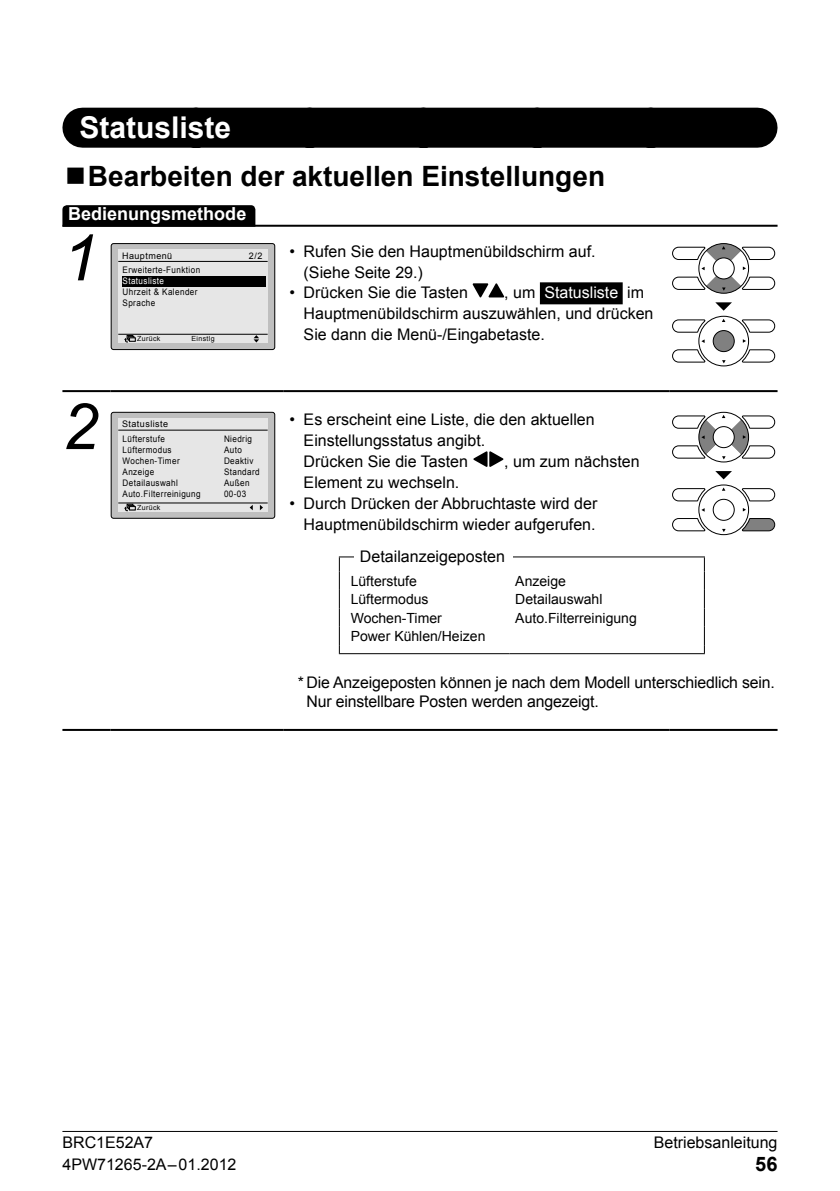
<style>
.page{position:relative;width:840px;height:1191px;background:#fff}
.page>*{position:absolute;margin:0;border:0;box-sizing:border-box;transform-origin:0 0}
.t1{font:italic 64px "Arial";color:#000}
.t2{font:700 30px "Arial";color:#fff}
.t3{font:700 28px "Arial";color:#000}
.t4{font:700 20px "Arial";color:#000}
.t5{font:700 18px "Arial";color:#fff}
.t6{font:16px/20.8px "Arial";color:#000}
.t7{font:14px "Arial";color:#000}
.t8{font:9px/11px "Arial";letter-spacing:.05em;color:#000;scale:.9 1}
.t9{font:9px/14.8px "Arial";letter-spacing:.05em;color:#000}
.t10{font:9px "Arial";letter-spacing:.05em;color:#fff;scale:.9 1}
.t11{font:7px "Arial";letter-spacing:.05em;color:#000}
.s1{color:#fff}
</style>
<div class="page">
<hr style="left:62px;top:1131px;width:715px;height:1px;background:#000">
<div style="left:82px;top:108px;width:675px;height:40px;background:#000"></div>
<hr style="left:62px;top:390px;width:49px;height:2px;background:#000">
<hr style="left:111px;top:390px;width:172px;height:2px;background:#000">
<hr style="left:283px;top:390px;width:386px;height:2px;background:#000">
<hr style="left:669px;top:390px;width:108px;height:2px;background:#000">
<hr style="left:62px;top:729px;width:49px;height:2px;background:#000">
<hr style="left:111px;top:729px;width:172px;height:2px;background:#000">
<hr style="left:283px;top:729px;width:386px;height:2px;background:#000">
<hr style="left:669px;top:729px;width:108px;height:2px;background:#000">
<div style="left:111px;top:243px;width:163px;height:106px;background:#bfbfbf;border-radius:2px"></div>
<div style="left:111px;top:243px;width:164px;height:107px;border:1px solid #000;border-radius:2px"></div>
<div style="left:118px;top:250px;width:149px;height:93px;background:#e6e6e6"></div>
<hr style="left:118px;top:261px;width:149px;height:1px;background:#000">
<hr style="left:118px;top:334px;width:149px;height:1px;background:#000">
<svg style="left:124px;top:335px;width:11px;height:7px"></svg>
<svg style="left:253px;top:335px;width:6px;height:7px"></svg>
<div style="left:122px;top:276px;width:143px;height:11px;background:#000"></div>
<div style="left:539px;top:282px;width:83px;height:22px;background:#000"></div>
<svg style="left:472px;top:283px;width:32px;height:15px"></svg>
<svg style="left:672px;top:243px;width:102px;height:50px"></svg>
<svg style="left:672px;top:302px;width:102px;height:64px"></svg>
<div style="left:111px;top:412px;width:163px;height:106px;background:#bfbfbf;border-radius:2px"></div>
<div style="left:111px;top:412px;width:164px;height:107px;border:1px solid #000;border-radius:2px"></div>
<div style="left:118px;top:418px;width:149px;height:94px;background:#e6e6e6"></div>
<hr style="left:118px;top:429px;width:149px;height:1px;background:#000">
<hr style="left:118px;top:502px;width:149px;height:1px;background:#000">
<svg style="left:124px;top:503px;width:11px;height:8px"></svg>
<svg style="left:249px;top:505px;width:4px;height:5px"></svg>
<svg style="left:260px;top:505px;width:3px;height:5px"></svg>
<svg style="left:473px;top:451px;width:30px;height:16px"></svg>
<svg style="left:672px;top:412px;width:102px;height:50px"></svg>
<svg style="left:715px;top:471px;width:16px;height:8px"></svg>
<svg style="left:672px;top:485px;width:102px;height:49px"></svg>
<hr style="left:338px;top:556px;width:171px;height:1px;background:#000">
<hr style="left:509px;top:556px;width:195px;height:1px;background:#000">
<svg style="left:338px;top:557px;width:1px;height:96px"></svg>
<svg style="left:703px;top:557px;width:1px;height:96px"></svg>
<hr style="left:338px;top:653px;width:171px;height:1px;background:#000">
<hr style="left:509px;top:653px;width:195px;height:1px;background:#000">
<div style="left:354px;top:548px;width:159px;height:16px;background:#fff"></div>
<div style="left:62px;top:205px;width:193px;height:22px;background:#000"></div>
<hr style="left:63px;top:225px;width:714px;height:2px;background:#000">
<h2 class="t2" style="left:79px;top:107px;width:153px">Statusliste</h2>
<h3 class="t3" style="left:88px;top:157px;width:518px">Bearbeiten der aktuellen Einstellungen</h3>
<p class="t5" style="left:68px;top:202px;width:180px">Bedienungsmethode</p>
<h1 class="t1" style="left:62px;top:216px;width:37px">1</h1>
<h1 class="t1" style="left:62px;top:385px;width:37px">2</h1>
<p class="t9" style="left:122px;top:248px;width:80px">Hauptmenü<br>Erweiterte-Funktion</p>
<p class="t10" style="left:122px;top:275px;width:48px">Statusliste</p>
<p class="t8" style="left:122px;top:287px;width:85px">Uhrzeit &amp; Kalender<br>Sprache</p>
<p class="t11" style="left:137px;top:334px;width:25px">Zurück</p>
<p class="t11" style="left:191px;top:334px;width:25px">Einstlg</p>
<p class="t9" style="left:249px;top:248px;width:15px">2/2</p>
<p class="t6" style="left:303px;top:241px;width:293px;text-indent:-14px">• Rufen Sie den Hauptmenübildschirm auf. (Siehe Seite 29.)</p>
<p class="t6" style="left:289px;top:282px;width:180px">• Drücken Sie die Tasten</p>
<p class="t6" style="left:303px;top:282px;width:351px;text-indent:200px">, um <span class="s1">Statusliste</span> im<br>Hauptmenübildschirm auszuwählen, und drücken<br>Sie dann die Menü-/Eingabetaste.</p>
<p class="t9" style="left:122px;top:417px;width:48px">Statusliste<br>Lüfterstufe</p>
<p class="t8" style="left:224px;top:433px;width:33px">Niedrig</p>
<p class="t8" style="left:122px;top:444px;width:56px">Lüftermodus</p>
<p class="t8" style="left:224px;top:444px;width:21px">Auto</p>
<p class="t8" style="left:122px;top:455px;width:65px">Wochen-Timer</p>
<p class="t8" style="left:224px;top:455px;width:34px">Deaktiv</p>
<p class="t8" style="left:122px;top:466px;width:37px">Anzeige</p>
<p class="t8" style="left:224px;top:466px;width:41px">Standard</p>
<p class="t8" style="left:122px;top:477px;width:63px">Detailauswahl</p>
<p class="t8" style="left:224px;top:477px;width:30px">Außen</p>
<p class="t8" style="left:122px;top:488px;width:88px">Auto.Filterreinigung</p>
<p class="t8" style="left:224px;top:488px;width:26px">00-03</p>
<p class="t11" style="left:137px;top:503px;width:25px">Zurück</p>
<p class="t6" style="left:303px;top:409px;width:292px;text-indent:-14px">• Es erscheint eine Liste, die den aktuellen<br>Einstellungsstatus angibt.<br>Drücken Sie die Tasten</p>
<p class="t6" style="left:504px;top:451px;width:137px">, um zum nächsten</p>
<p class="t6" style="left:303px;top:472px;width:157px">Element zu wechseln.</p>
<p class="t6" style="left:289px;top:493px;width:309px;text-align:right">• Durch Drücken der Abbruchtaste wird der<br>Hauptmenübildschirm wieder aufgerufen.</p>
<p class="t6" style="left:360px;top:546px;width:146px">Detailanzeigeposten</p>
<p class="t7" style="left:350px;top:571px;width:68px">Lüfterstufe</p>
<p class="t7" style="left:515px;top:571px;width:52px">Anzeige</p>
<p class="t7" style="left:350px;top:590px;width:79px">Lüftermodus</p>
<p class="t7" style="left:515px;top:590px;width:89px">Detailauswahl</p>
<p class="t7" style="left:350px;top:608px;width:93px">Wochen-Timer</p>
<p class="t7" style="left:515px;top:608px;width:123px">Auto.Filterreinigung</p>
<p class="t7" style="left:350px;top:627px;width:136px">Power Kühlen/Heizen</p>
<p class="t6" style="left:306px;top:673px;width:469px;line-height:19px;text-indent:-8px">*Die Anzeigeposten können je nach dem Modell unterschiedlich sein.<br>Nur einstellbare Posten werden angezeigt.</p>
<p class="t6" style="left:62px;top:1132px;width:92px">BRC1E52A7</p>
<p class="t6" style="left:653px;top:1132px;width:125px">Betriebsanleitung</p>
<p class="t6" style="left:62px;top:1154px;width:175px">4PW71265-2A–01.2012</p>
<p class="t4" style="left:754px;top:1151px;width:24px">56</p>
</div>
